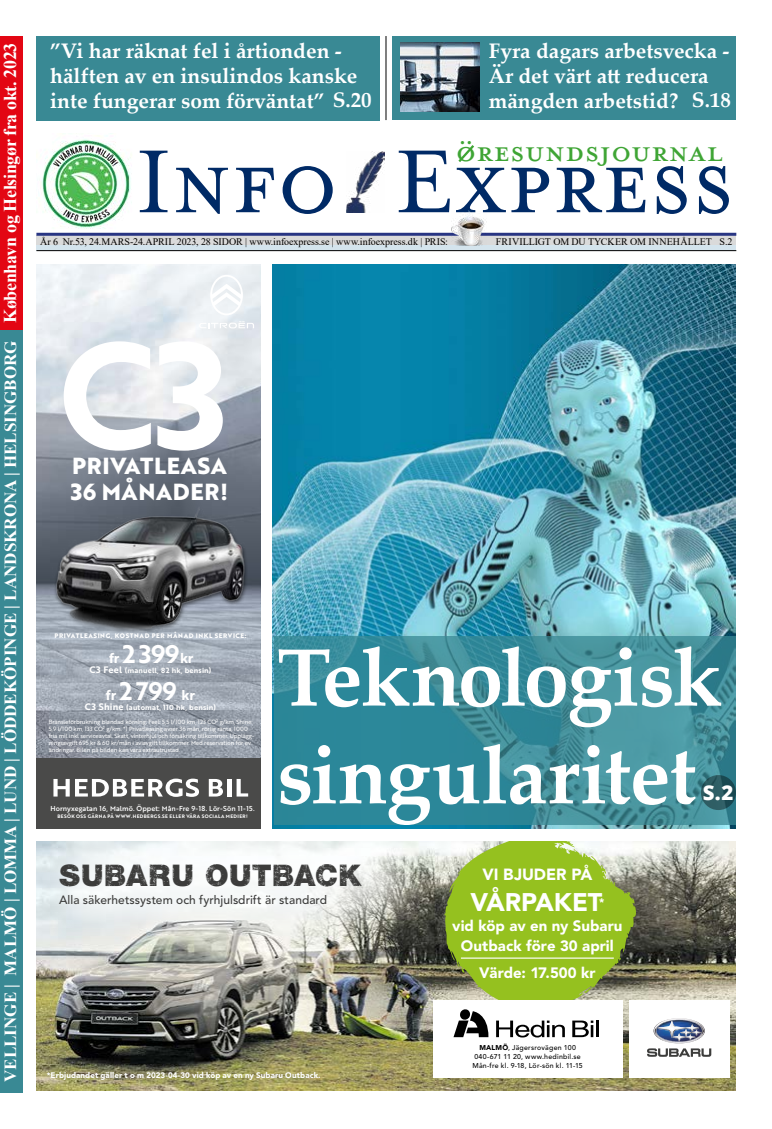
<style>
.page{position:relative;width:772px;height:1129px;background:#fff}
.page>*{position:absolute;margin:0;border:0;box-sizing:border-box;transform-origin:0 0}
.t1{font:146.1px "Brother 1816 Bold";color:#fff}
.t2{font:102.5px "Mrs Eaves Small Caps OT";letter-spacing:-.005em;color:#002a66}
.t3{font:700 81.4px/97.6px "Palatino Linotype";letter-spacing:-.02em;color:#fff}
.t4{font:41px "Mrs Eaves All Petite Caps OT";color:#3fa535}
.t5{font:29.9px "Subaru Sans Rough";letter-spacing:.025em;color:#3c3c3b}
.t6{font:900 25.3px "Avenir LT Std";letter-spacing:-.01em;color:#fff}
.t7{font:700 22.7px/26.2px "Brother 1816 Extra";letter-spacing:.03em;color:#fff}
.t8{font:700 21px/25.2px "Palatino Linotype";color:#fff}
.t9{font:800 20.4px "Open Sans";color:#fff}
.t10{font:700 17px "Times New Roman";color:#fff}
.t11{font:900 16.1px "Avenir LT Std";letter-spacing:-.005em;color:#fff}
.t12{font:900 15px/20.1px "Avenir LT Std";color:#fff;text-align:center}
.t13{font:13.9px "Brother 1816 Bold";letter-spacing:-.02em;color:#fff}
.t14{font:500 11.9px "Avenir LT Std";letter-spacing:.005em;color:#3c3c3b}
.t15{font:900 11px "Avenir LT Std";color:#fff}
.t16{font:10px "Times New Roman";letter-spacing:-.005em;color:#000}
.t17{font:900 8px "Avenir LT Std";letter-spacing:.01em;color:#fff}
.t18{font:7.3px "Brother 1816 Bold";letter-spacing:.02em;color:#fff}
.t19{font:500 7px/9px "Avenir LT Std";letter-spacing:.035em;color:#000;text-align:center}
.t20{font:7px "Brother 1816 Medium";letter-spacing:.01em;color:#fff}
.t21{font:700 6.4px "Brother 1816 Extra";letter-spacing:.09em;color:#fff}
.t22{font:5.9px/6.9px "Brother 1816 Regular";letter-spacing:-.02em;color:#fff}
.t23{font:4.8px "Brother 1816 Bold";letter-spacing:.07em;color:#fff}
.s1{font-size:18px}
.s2{font-size:24.7px}
.s3{font-size:9.1px}
.s4{font-weight:900}
</style>
<div class="page">
<img style="left:272px;top:264px;width:462px;height:564px">
<div style="left:0;top:330px;width:23px;height:762px;background:#398994"></div>
<div style="left:0;top:36px;width:23px;height:294px;background:#e30613"></div>
<img style="left:346px;top:151px;width:38px;height:61px">
<img style="left:41px;top:133px;width:91px;height:96px">
<svg style="left:458px;top:145px;width:16px;height:17px"></svg>
<div style="left:37px;top:36px;width:343px;height:84px;background:#398994"></div>
<hr style="left:385px;top:36px;width:1px;height:84px;background:#000">
<div style="left:36px;top:236px;width:699px;height:14px;background:#d4e4ed"></div>
<div style="left:36px;top:236px;width:699px;height:9px;background:#dadada"></div>
<hr style="left:36px;top:250px;width:699px;height:1px;background:#000">
<hr style="left:36px;top:233px;width:699px;height:3px;background:#283583">
<div style="left:392px;top:36px;width:343px;height:84px;background:#398994"></div>
<img style="left:524px;top:841px;width:211px;height:249px">
<img style="left:37px;top:841px;width:487px;height:249px">
<div style="left:628px;top:999px;width:100px;height:78px;background:#fff"></div>
<svg style="left:647px;top:1018px;width:63px;height:38px"></svg>
<div style="left:432px;top:999px;width:190px;height:78px;background:#fff"></div>
<svg style="left:444px;top:841px;width:193px;height:196px"></svg>
<hr style="left:595px;top:1020px;width:3px;height:16px;background:#000">
<div style="left:37px;top:840px;width:389px;height:111px;background:#fff;opacity:.75"></div>
<img style="left:451px;top:211px;width:35px;height:35px">
<img style="left:36px;top:264px;width:224px;height:494px">
<div style="left:36px;top:758px;width:224px;height:70px;background:#4a4a49"></div>
<svg style="left:53px;top:778px;width:146px;height:18px"></svg>
<svg style="left:209px;top:779px;width:14px;height:17px"></svg>
<hr style="left:227px;top:778px;width:4px;height:18px;background:#fff">
<svg style="left:236px;top:779px;width:12px;height:17px"></svg>
<svg style="left:199px;top:321px;width:55px;height:7px"></svg>
<svg style="left:210px;top:275px;width:33px;height:40px"></svg>
<img style="left:36px;top:484px;width:224px;height:169px">
<svg style="left:274px;top:636px;width:461px;height:188px;background:#398c9a"></svg>
<svg style="left:700px;top:775px;width:35px;height:34px"></svg>
<img style="left:400px;top:42px;width:79px;height:69px">
<h3 class="t10" style="left:-2px;top:1081px;width:1040px;rotate:-90deg">VELLINGE | MALMÖ | LOMMA | LUND | LÖDDEKÖPINGE | LANDSKRONA | HELSINGBORG <span class="s1">København og Helsingør fra okt. 2023</span></h3>
<h3 class="t8" style="left:50px;top:37px;width:308px">”Vi har räknat fel i årtionden - hälften av en insulindos kanske</h3>
<h3 class="t8" style="left:488px;top:37px;width:242px">Fyra dagars arbetsvecka -<br>Är det värt att reducera</h3>
<h3 class="t8" style="left:50px;top:88px;width:323px">inte fungerar som förväntat” S.20</h3>
<h3 class="t8" style="left:488px;top:88px;width:244px">mängden arbetstid? S.18</h3>
<h3 class="t4" style="left:455px;top:127px;width:268px">ÖresundsJournal</h3>
<h2 class="t2" style="left:136px;top:126px;width:599px">Info Express</h2>
<h3 class="t16" style="left:40px;top:234px;width:409px">År 6 Nr.53, 24.MARS-24.APRIL 2023, 28 SIDOR | www.infoexpress.se | www.infoexpress.dk | PRIS:</h3>
<h3 class="t16" style="left:495px;top:234px;width:238px">FRIVILLIGT OM DU TYCKER OM INNEHÅLLET S.2</h3>
<h1 class="t1" style="left:59px;top:285px;width:170px">C3</h1>
<h3 class="t7" style="left:71px;top:451px;width:159px">PRIVATLEASA<br>36 MÅNADER!</h3>
<p class="t21" style="left:55px;top:630px;width:193px">PRIVATLEASING, KOSTNAD PER MÅNAD INKL SERVICE:</p>
<h3 class="t13" style="left:109px;top:646px;width:86px">fr <span class="s2">2 399</span>kr</h3>
<h3 class="t13" style="left:106px;top:683px;width:90px">fr <span class="s2">2 799</span> kr</h3>
<p class="t18" style="left:89px;top:664px;width:123px"><span class="s3">C3 Feel</span> (manuell, 82 hk, bensin)</p>
<p class="t18" style="left:85px;top:701px;width:132px"><span class="s3">C3 Shine</span> (automat, 110 hk, bensin)</p>
<p class="t22" style="left:49px;top:718px;width:207px">Bränsleförbrukning blandad körning: Feel: 5,5 l/100 km, 123 CO<sup>2</sup> g/km, Shine:<br>5,9 l/100 km, 133 CO<sup>2</sup> g/km. *) Privatleasing avser 36 mån, rörlig ränta, 1000 fria mil inkl serviceavtal. Skatt, vinterhjul och försäkring tillkommer. Upplägg&shy;ningsavgift 695 kr &amp; 60 kr/mån i aviavgift tillkommer. Med reservation för ev. ändringar. Bilen på bilden kan vara extrautrustad.</p>
<p class="t20" style="left:50px;top:802px;width:205px">Hornyxegatan 16, Malmö. Öppet: Mån-Fre 9-18. Lör-Sön 11-15.</p>
<p class="t23" style="left:57px;top:812px;width:191px">BESÖK OSS GÄRNA PÅ WWW.HEDBERGS.SE ELLER VÅRA SOCIALA MEDIER!</p>
<h3 class="t3" style="left:277px;top:626px;width:446px">Teknologisk singularitet</h3>
<h3 class="t9" style="left:702px;top:777px;width:32px">S.2</h3>
<h3 class="t5" style="left:59px;top:857px;width:303px">SUBARU OUTBACK</h3>
<h3 class="t14" style="left:59px;top:892px;width:269px">Alla säkerhetssystem och fyrhjulsdrift är standard</h3>
<h3 class="t17" style="left:47px;top:1069px;width:275px">*Erbjudandet gäller t o m 2023-04-30 vid köp av en ny Subaru Outback.</h3>
<h3 class="t11" style="left:482px;top:864px;width:111px">VI BJUDER PÅ</h3>
<h3 class="t6" style="left:470px;top:886px;width:133px">VÅRPAKET</h3>
<h3 class="t15" style="left:598px;top:895px;width:7px">*</h3>
<h3 class="t12" style="left:452px;top:915px;width:171px">vid köp av en ny Subaru<br>Outback före 30 april</h3>
<h3 class="t12" style="left:479px;top:962px;width:118px">Värde: 17.500 kr</h3>
<p class="t19" style="left:472px;top:1042px;width:112px"><span class="s4">MALMÖ</span>, Jägersrovägen 100<br>040-671 11 20, www.hedinbil.se<br>Mån-fre kl. 9-18, Lör-sön kl. 11-15</p>
</div>
